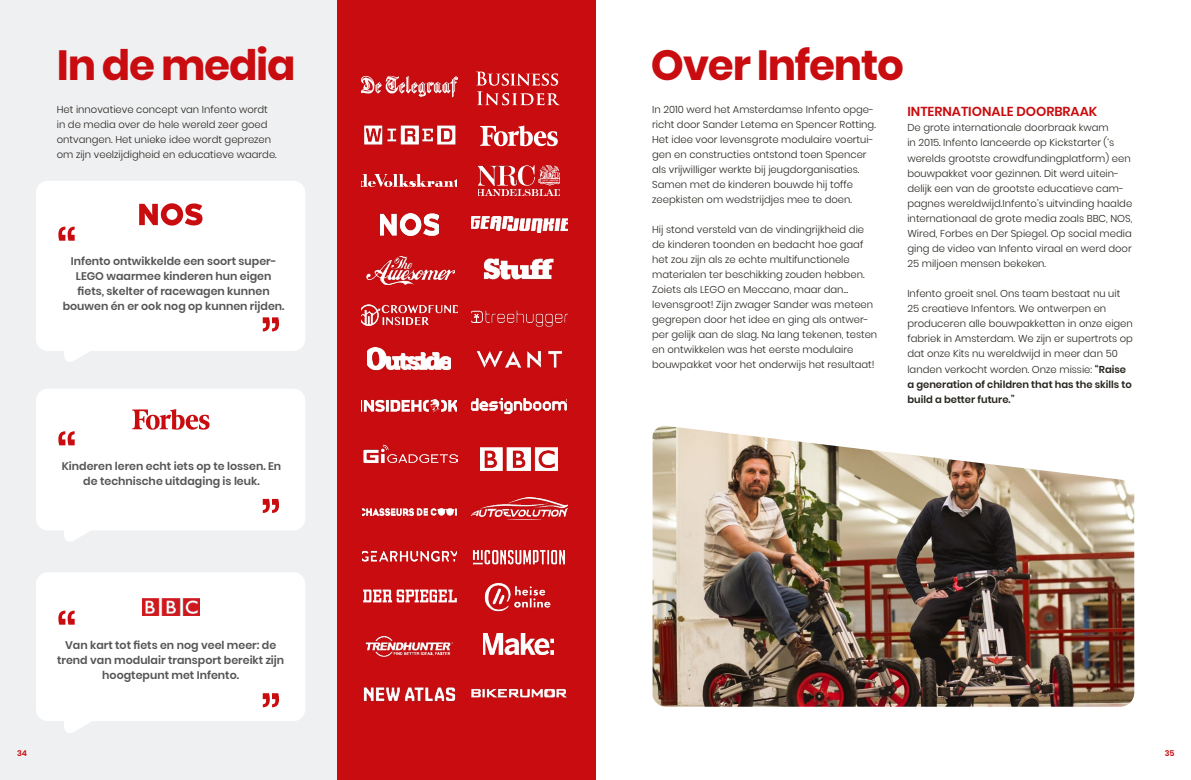
<style>
.page{position:relative;width:1191px;height:780px;background:#fff}
.page>*{position:absolute;margin:0;border:0;box-sizing:border-box;transform-origin:0 0}
.t1{font:700 42px "Poppins";letter-spacing:-.03em;color:#c90c0f}
.t2{font:600 13px "Poppins";color:#c90c0f}
.t3{font:600 11.1px/15px "Poppins";color:#555557;text-align:center}
.t4{font:300 10px/15px "Poppins";color:#27241e}
.t5{font:600 10px/15px "Poppins";color:#27241e}
.t6{font:600 8px "Poppins";color:#c90c0f}
.s1{font-weight:300}
</style>
<div class="page">
<div style="left:0;top:0;width:342px;height:780px;background:#eff0f2"></div>
<svg style="left:64px;top:721px;width:28px;height:12px"></svg>
<svg style="left:64px;top:530px;width:28px;height:12px"></svg>
<div style="left:36px;top:181px;width:269px;height:170px;background:#fff;border-radius:12px"></div>
<div style="left:36px;top:388px;width:269px;height:142px;background:#fff;border-radius:12px"></div>
<div style="left:36px;top:572px;width:269px;height:149px;background:#fff;border-radius:12px"></div>
<svg style="left:58px;top:226px;width:17px;height:15px"></svg>
<svg style="left:58px;top:431px;width:17px;height:14px"></svg>
<svg style="left:58px;top:610px;width:17px;height:14px"></svg>
<svg style="left:263px;top:317px;width:16px;height:14px"></svg>
<svg style="left:263px;top:499px;width:16px;height:14px"></svg>
<svg style="left:263px;top:693px;width:16px;height:14px"></svg>
<img style="left:142px;top:598px;width:57px;height:17px">
<svg style="left:132px;top:409px;width:77px;height:20px"></svg>
<svg style="left:64px;top:351px;width:26px;height:11px"></svg>
<div style="left:337px;top:0;width:258px;height:780px;background:#c90c0f"></div>
<img style="left:471px;top:497px;width:96px;height:20px">
<img style="left:480px;top:447px;width:77px;height:23px">
<img style="left:471px;top:688px;width:96px;height:10px">
<img style="left:362px;top:508px;width:94px;height:7px">
<img style="left:362px;top:305px;width:95px;height:20px">
<img style="left:471px;top:216px;width:96px;height:16px">
<img style="left:362px;top:550px;width:94px;height:12px">
<img style="left:368px;top:347px;width:83px;height:23px">
<img style="left:484px;top:258px;width:70px;height:22px">
<img style="left:362px;top:75px;width:95px;height:23px">
<img style="left:366px;top:256px;width:89px;height:29px">
<img style="left:471px;top:310px;width:96px;height:17px">
<img style="left:365px;top:636px;width:89px;height:21px">
<img style="left:362px;top:174px;width:95px;height:13px">
<img style="left:476px;top:350px;width:86px;height:18px">
<img style="left:364px;top:125px;width:92px;height:20px">
<img style="left:363px;top:444px;width:95px;height:19px">
<img style="left:484px;top:583px;width:66px;height:28px">
<img style="left:472px;top:549px;width:93px;height:16px">
<img style="left:362px;top:399px;width:95px;height:14px">
<img style="left:484px;top:633px;width:70px;height:21px">
<img style="left:363px;top:687px;width:93px;height:15px">
<img style="left:380px;top:213px;width:59px;height:22px">
<img style="left:479px;top:166px;width:80px;height:29px">
<img style="left:471px;top:397px;width:96px;height:18px">
<svg style="left:480px;top:125px;width:78px;height:21px"></svg>
<svg style="left:476px;top:72px;width:84px;height:33px"></svg>
<svg style="left:363px;top:589px;width:94px;height:13px"></svg>
<svg style="left:139px;top:203px;width:63px;height:22px"></svg>
<img style="left:652px;top:426px;width:482px;height:280px">
<h1 class="t1" style="left:57px;top:41px;width:240px">In de media</h1>
<p class="t4" style="left:57px;top:102px;width:221px">Het innovatieve concept van Infento wordt in de media over de hele wereld zeer goed ontvangen. Het unieke idee wordt geprezen om zijn veelzijdigheid en educatieve waarde.</p>
<p class="t3" style="left:63px;top:254px;width:223px">Infento ontwikkelde een soort super-LEGO waarmee kinderen hun eigen fiets, skelter of racewagen kunnen bouwen én er ook nog op kunnen rijden.</p>
<p class="t3" style="left:62px;top:459px;width:221px">Kinderen leren echt iets op te lossen. En de technische uitdaging is leuk.</p>
<p class="t3" style="left:57px;top:637px;width:229px">Van kart tot fiets en nog veel meer: de trend van modulair transport bereikt zijn hoogtepunt met Infento.</p>
<h1 class="t1" style="left:651px;top:41px;width:255px">Over Infento</h1>
<p class="t4" style="left:652px;top:102px;width:225px">In 2010 werd het Amsterdamse Infento opge&shy;richt door Sander Letema en Spencer Rotting.<br>Het idee voor levensgrote modulaire voertui&shy;gen en constructies ontstond toen Spencer als vrijwilliger werkte bij jeugdorganisaties.<br>Samen met de kinderen bouwde hij toffe zeepkisten om wedstrijdjes mee te doen.</p>
<p class="t4" style="left:652px;top:222px;width:227px">Hij stond versteld van de vindingrijkheid die de kinderen toonden en bedacht hoe gaaf het zou zijn als ze echte multifunctionele materialen ter beschikking zouden hebben.<br>Zoiets als LEGO en Meccano, maar dan... levensgroot! Zijn zwager Sander was meteen gegrepen door het idee en ging als ontwer&shy;per gelijk aan de slag. Na lang tekenen, testen en ontwikkelen was het eerste modulaire bouwpakket voor het onderwijs het resultaat!</p>
<h2 class="t2" style="left:907px;top:104px;width:191px">INTERNATIONALE DOORBRAAK</h2>
<p class="t4" style="left:907px;top:120px;width:226px">De grote internationale doorbraak kwam<br>in 2015. Infento lanceerde op Kickstarter (‘s werelds grootste crowdfundingplatform) een bouwpakket voor gezinnen. Dit werd uitein&shy;delijk een van de grootste educatieve cam&shy;pagnes wereldwijd.Infento’s uitvinding haalde internationaal de grote media zoals BBC, NOS, Wired, Forbes en Der Spiegel. Op social media ging de video van Infento viraal en werd door 25 miljoen mensen bekeken.</p>
<p class="t4" style="left:907px;top:285px;width:227px">Infento groeit snel. Ons team bestaat nu uit 25 creatieve Infentors. We ontwerpen en produceren alle bouwpakketten in onze eigen fabriek in Amsterdam. We zijn er supertrots op dat onze Kits nu wereldwijd in meer dan 50</p>
<p class="t5" style="left:907px;top:361px;width:226px"><span class="s1">landen verkocht worden. Onze missie:</span> “Raise a generation of children that has the skills to build a better future.”</p>
<p class="t6" style="left:17px;top:749px;width:12px">34</p>
<p class="t6" style="left:1164px;top:749px;width:11px">35</p>
</div>
